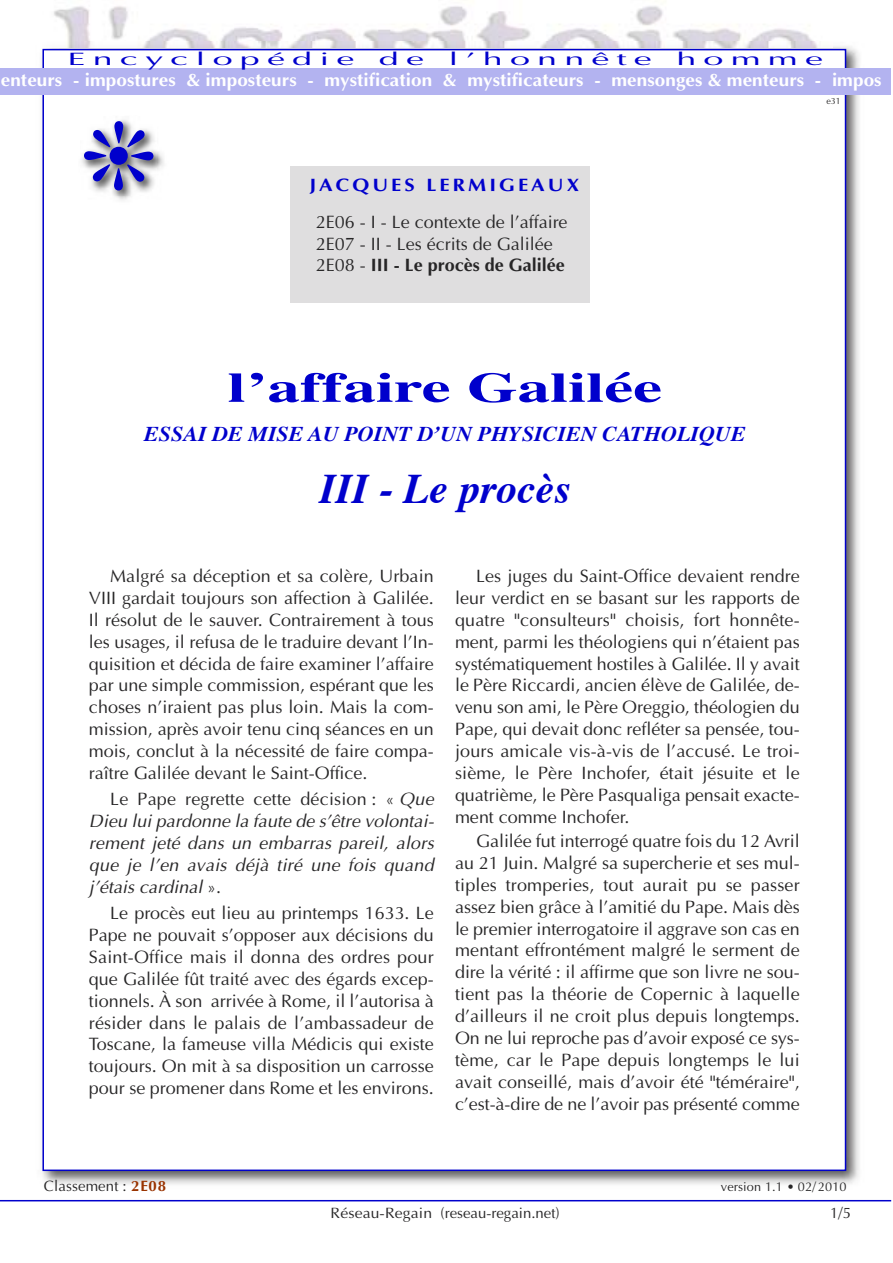
<style>
.page{position:relative;width:893px;height:1263px;background:#fff}
.page>*{position:absolute;margin:0;border:0;box-sizing:border-box;transform-origin:0 0}
.t1{font:700 42px "Times";color:#00c;scale:1.55 1}
.t2{font:italic 700 42px "Times";color:#00c}
.t3{font:italic 700 21px "Times";color:#00c;scale:1.05 1}
.t4{font:18px/21.9px "Optima";color:#272627;text-align:justify}
.t5{font:italic 18px/21.9px "Optima";letter-spacing:.01em;color:#272627;text-align:justify}
.t6{font:700 18px "Optima";letter-spacing:.005em;color:#fff;scale:1.05 1}
.t7{font:18px "Optima";letter-spacing:.2em;color:#00c;scale:2 1}
.t8{font:700 18px "Optima";letter-spacing:.15em;color:#00c;scale:1.13 1}
.t9{font:15px "Optima";letter-spacing:.01em;color:#272627;scale:1.05 1}
.t10{font:15px "Optima";letter-spacing:.01em;color:#272627}
.t11{font:12.75px "Optima";letter-spacing:.01em;color:#272627}
.t12{font:9px "Optima";color:#272627}
.s1{font-weight:700}
.s2{font-style:normal}
.s3{font-weight:700;color:#930}
</style>
<div class="page">
<img style="left:41px;top:46px;width:819px;height:1139px">
<div style="left:44px;top:50px;width:801px;height:1119px;background:#fff"></div>
<div style="left:0;top:68px;width:890px;height:27px;background:#b3b3f0"></div>
<img style="left:43px;top:6px;width:789px;height:41px">
<hr style="left:0;top:1200px;width:891px;height:1px;background:#00c">
<img style="left:113px;top:151px;width:51px;height:49px">
<img style="left:81px;top:120px;width:76px;height:75px">
<svg style="left:84px;top:121px;width:69px;height:69px"></svg>
<div style="left:290px;top:166px;width:300px;height:137px;background:#dfdedf"></div>
<p class="t7" style="left:68px;top:48px;width:145px">Encyclopédie</p>
<p class="t7" style="left:379px;top:48px;width:24px">de</p>
<p class="t7" style="left:449px;top:48px;width:103px">l’honnête</p>
<p class="t7" style="left:676px;top:48px;width:75px">homme</p>
<p class="t6" style="left:1px;top:69px;width:840px">enteurs - impostures &amp; imposteurs - mystification &amp; mystificateurs - mensonges &amp; menteurs - impos</p>
<p class="t8" style="left:309px;top:175px;width:240px">JACQUES LERMIGEAUX</p>
<p class="t4" style="left:316px;top:210px;width:253px;text-align:left">2E06 - I - Le contexte de l’affaire<br>2E07 - II - Les écrits de Galilée<br>2E08 - <span class="s1">III - Le procès de Galilée</span></p>
<p class="t12" style="left:826px;top:96px;width:16px">e31</p>
<h1 class="t1" style="left:228px;top:370px;width:282px">l’affaire Galilée</h1>
<p class="t3" style="left:144px;top:425px;width:574px">ESSAI DE MISE AU POINT D’UN PHYSICIEN CATHOLIQUE</p>
<h1 class="t2" style="left:320px;top:471px;width:252px">III - Le procès</h1>
<p class="t4" style="left:89px;top:565px;width:346px;text-indent:21px">Malgré sa déception et sa colère, Urbain VIII gardait toujours son affection à Galilée.<br>Il résolut de le sauver. Contrairement à tous les usages, il refusa de le traduire devant l’In&shy;quisition et décida de faire examiner l’affaire par une simple commission, espérant que les choses n’iraient pas plus loin. Mais la com&shy;mission, après avoir tenu cinq séances en un mois, conclut à la nécessité de faire compa&shy;raître Galilée devant le Saint-Office.</p>
<p class="t5" style="left:89px;top:788px;width:346px;text-indent:21px"><span class="s2">Le Pape regrette cette décision : «</span> Que Dieu lui pardonne la faute de s’être volontai&shy;rement jeté dans un embarras pareil, alors que je l’en avais déjà tiré une fois quand j’étais cardinal <span class="s2">».</span></p>
<p class="t4" style="left:89px;top:902px;width:346px;text-indent:21px">Le procès eut lieu au printemps 1633. Le Pape ne pouvait s’opposer aux décisions du Saint-Office mais il donna des ordres pour que Galilée fût traité avec des égards excep&shy;tionnels. À son arrivée à Rome, il l’autorisa à résider dans le palais de l’ambassadeur de Toscane, la fameuse villa Médicis qui existe toujours. On mit à sa disposition un carrosse pour se promener dans Rome et les environs.</p>
<p class="t4" style="left:455px;top:565px;width:346px;text-indent:21px">Les juges du Saint-Office devaient rendre leur verdict en se basant sur les rapports de quatre "consulteurs" choisis, fort honnête&shy;ment, parmi les théologiens qui n’étaient pas systématiquement hostiles à Galilée. Il y avait le Père Riccardi, ancien élève de Galilée, de&shy;venu son ami, le Père Oreggio, théologien du Pape, qui devait donc refléter sa pensée, tou&shy;jours amicale vis-à-vis de l’accusé. Le troi&shy;sième, le Père Inchofer, était jésuite et le quatrième, le Père Pasqualiga pensait exacte&shy;ment comme Inchofer.</p>
<p class="t4" style="left:455px;top:830px;width:346px;text-indent:21px">Galilée fut interrogé quatre fois du 12 Avril au 21 Juin. Malgré sa supercherie et ses mul&shy;tiples tromperies, tout aurait pu se passer assez bien grâce à l’amitié du Pape. Mais dès le premier interrogatoire il aggrave son cas en mentant effrontément malgré le serment de dire la vérité : il affirme que son livre ne sou&shy;tient pas la théorie de Copernic à laquelle d’ailleurs il ne croit plus depuis longtemps.<br>On ne lui reproche pas d’avoir exposé ce sys&shy;tème, car le Pape depuis longtemps le lui avait conseillé, mais d’avoir été "téméraire", c’est-à-dire de ne l’avoir pas présenté comme</p>
<p class="t10" style="left:44px;top:1177px;width:124px">Classement : <span class="s3">2E08</span></p>
<p class="t11" style="left:721px;top:1179px;width:127px">version 1.1 • 02/ 2010</p>
<p class="t9" style="left:331px;top:1204px;width:220px">Réseau-Regain (reseau-regain.net)</p>
<p class="t10" style="left:830px;top:1204px;width:22px">1/5</p>
</div>
